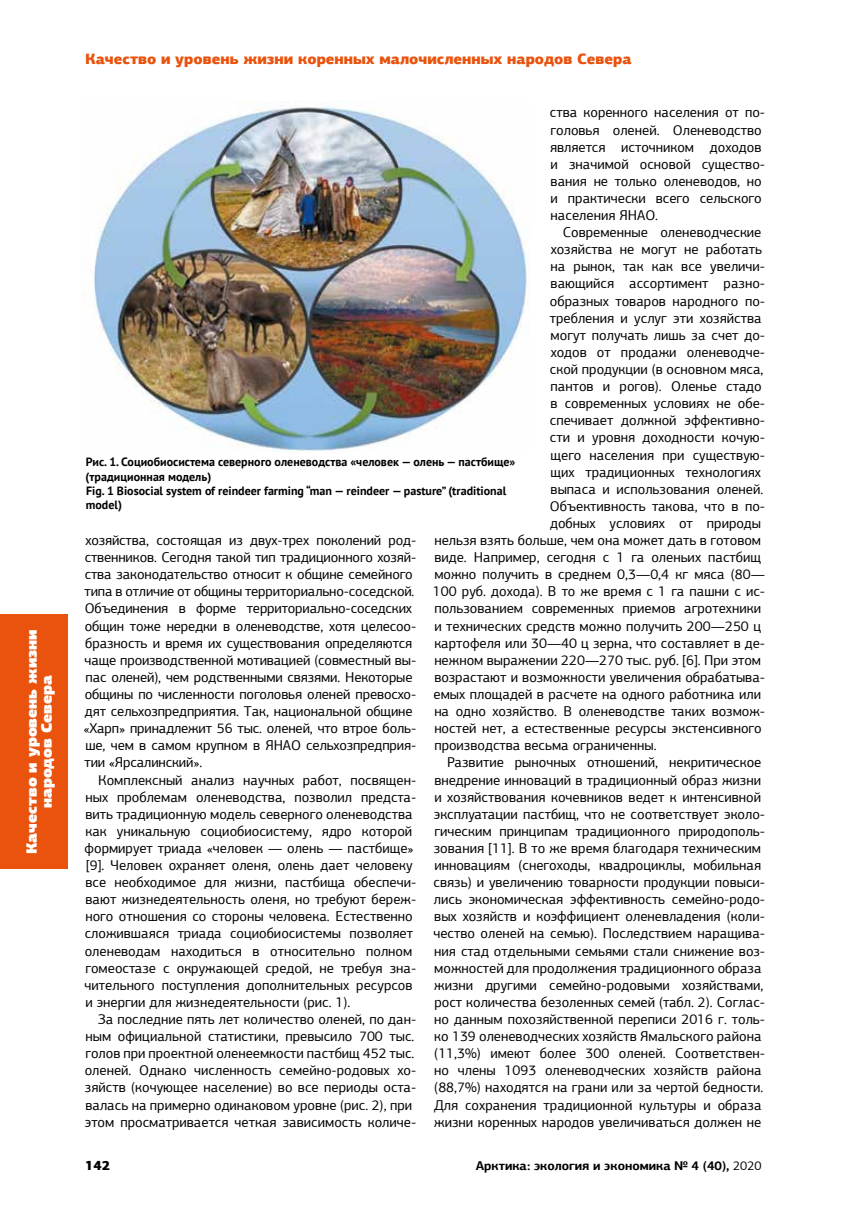
<style>
.page{position:relative;width:868px;height:1208px;background:#fff}
.page>*{position:absolute;margin:0;border:0;box-sizing:border-box;transform-origin:0 0}
.t1{font:900 15px "PF Agora Sans Pro";color:#e9530e}
.t2{font:900 15px/15px "PF Agora Sans Pro";color:#fff;text-align:center}
.t3{font:14.25px/17.1px "PF Agora Sans Pro";color:#000}
.t4{font:900 13.5px "PF Agora Sans Pro";color:#000}
.t5{font:700 12.75px "PF Agora Sans Pro";color:#000}
.t6{font:700 12px/14.4px "PT Sans";color:#000}
.s1{font-weight:400}
</style>
<div class="page">
<div style="left:0;top:614px;width:68px;height:254px;background:#e9530e"></div>
<img style="left:93px;top:102px;width:436px;height:349px">
<p class="t2" style="left:24px;top:854px;width:226px;rotate:-90deg">Качество и уровень жизни народов Севера</p>
<p class="t1" style="left:85px;top:49px;width:548px">Качество и уровень жизни коренных малочисленных народов Севера</p>
<p class="t6" style="left:86px;top:454px;width:431px">Рис. 1. Социобиосистема северного оленеводства «человек — олень — пастбище» (традиционная модель)<br>Fig. 1 Biosocial system of reindeer farming “man — reindeer — pasture” (traditional model)</p>
<p class="t3" style="left:550px;top:104px;width:217px">ства коренного населения от по&shy;головья оленей. Оленеводство является источником доходов и значимой основой существо&shy;вания не только оленеводов, но и практически всего сельского населения ЯНАО.</p>
<p class="t3" style="left:549px;top:224px;width:217px;text-indent:13px">Современные оленеводческие хозяйства не могут не работать на рынок, так как все увеличи&shy;вающийся ассортимент разно&shy;образных товаров народного по&shy;требления и услуг эти хозяйства могут получать лишь за счет до&shy;ходов от продажи оленеводче&shy;ской продукции (в основном мяса, пантов и рогов). Оленье стадо в современных условиях не обе&shy;спечивает должной эффективно&shy;сти и уровня доходности кочую&shy;щего населения при существую&shy;щих традиционных технологиях выпаса и использования оленей.<br>Объективность такова, что в по&shy;добных условиях от природы</p>
<p class="t3" style="left:83px;top:531px;width:334px">хозяйства, состоящая из двух-трех поколений род&shy;ственников. Сегодня такой тип традиционного хозяй&shy;ства законодательство относит к общине семейного типа в отличие от общины территориально-соседской.<br>Объединения в форме территориально-соседских общин тоже нередки в оленеводстве, хотя целесоо&shy;бразность и время их существования определяются чаще производственной мотивацией (совместный вы&shy;пас оленей), чем родственными связями. Некоторые общины по численности поголовья оленей превосхо&shy;дят сельхозпредприятия. Так, национальной общине «Харп» принадлежит 56 тыс. оленей, что втрое боль&shy;ше, чем в самом крупном в ЯНАО сельхозпредприя&shy;тии «Ярсалинский».</p>
<p class="t3" style="left:85px;top:771px;width:333px;text-indent:14px">Комплексный анализ научных работ, посвящен&shy;ных проблемам оленеводства, позволил предста&shy;вить традиционную модель северного оленеводства как уникальную социобиосистему, ядро которой формирует триада «человек — олень — пастбище» [9]. Человек охраняет оленя, олень дает человеку все необходимое для жизни, пастбища обеспечи&shy;вают жизнедеятельность оленя, но требуют береж&shy;ного отношения со стороны человека. Естественно сложившаяся триада социобиосистемы позволяет оленеводам находиться в относительно полном гомеостазе с окружающей средой, не требуя зна&shy;чительного поступления дополнительных ресурсов и энергии для жизнедеятельности (рис. 1).</p>
<p class="t3" style="left:85px;top:1010px;width:333px;text-indent:13px">За последние пять лет количество оленей, по дан&shy;ным официальной статистики, превысило 700 тыс. голов при проектной оленеемкости пастбищ 452 тыс. оленей. Однако численность семейно-родовых хо&shy;зяйств (кочующее население) во все периоды оста&shy;валась на примерно одинаковом уровне (рис. 2), при этом просматривается четкая зависимость количе-</p>
<p class="t3" style="left:433px;top:531px;width:334px">нельзя взять больше, чем она может дать в готовом виде. Например, сегодня с 1 га оленьих пастбищ можно получить в среднем 0,3—0,4 кг мяса (80— 100 руб. дохода). В то же время с 1 га пашни с ис&shy;пользованием современных приемов агротехники и технических средств можно получить 200—250 ц картофеля или 30—40 ц зерна, что составляет в де&shy;нежном выражении 220—270 тыс. руб. [6]. При этом возрастают и возможности увеличения обрабатыва&shy;емых площадей в расчете на одного работника или на одно хозяйство. В оленеводстве таких возмож&shy;ностей нет, а естественные ресурсы экстенсивного производства весьма ограниченны.</p>
<p class="t3" style="left:433px;top:754px;width:333px;text-indent:14px">Развитие рыночных отношений, некритическое внедрение инноваций в традиционный образ жизни и хозяйствования кочевников ведет к интенсивной эксплуатации пастбищ, что не соответствует эколо&shy;гическим принципам традиционного природополь&shy;зования [11]. В то же время благодаря техническим инновациям (снегоходы, квадроциклы, мобильная связь) и увеличению товарности продукции повыси&shy;лись экономическая эффективность семейно-родо&shy;вых хозяйств и коэффициент оленевладения (коли&shy;чество оленей на семью). Последствием наращива&shy;ния стад отдельными семьями стали снижение воз&shy;можностей для продолжения традиционного образа жизни другими семейно-родовыми хозяйствами, рост количества безоленных семей (табл. 2). Соглас&shy;но данным похозяйственной переписи 2016 г. толь&shy;ко 139 оленеводческих хозяйств Ямальского района (11,3%) имеют более 300 оленей. Соответствен&shy;но члены 1093 оленеводческих хозяйств района (88,7%) находятся на грани или за чертой бедности.<br>Для сохранения традиционной культуры и образа жизни коренных народов увеличиваться должен не</p>
<p class="t4" style="left:85px;top:1156px;width:26px">142</p>
<p class="t5" style="left:475px;top:1157px;width:287px">Арктика: экология и экономика № 4 (40), <span class="s1">2020</span></p>
</div>
